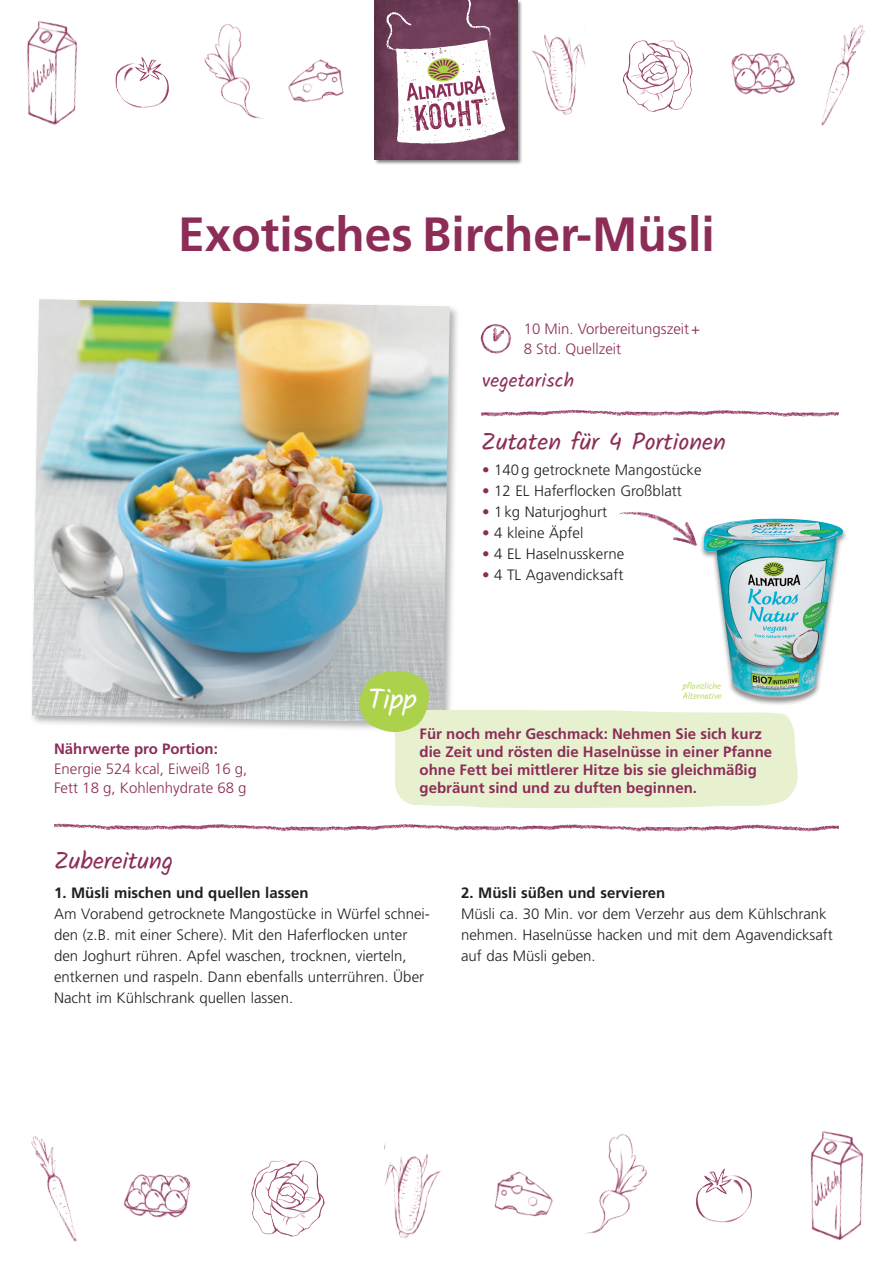
<style>
.page{position:relative;width:893px;height:1263px;background:#fff}
.page>*{position:absolute;margin:0;border:0;box-sizing:border-box;transform-origin:0 0}
.t1{font:700 48px "Frutiger LT";color:#8c2d58}
.t2{font:28.5px "Kalam";color:#fff}
.t3{font:24px "Kalam";color:#8c2d58}
.t4{font:19.5px "Kalam";letter-spacing:.01em;color:#8c2d58}
.t5{font:300 15px/21px "Frutiger LT";color:#231f20}
.t6{font:700 15px/18px "Frutiger LT";color:#8c2d58}
.t7{font:300 15px/19.5px "Frutiger LT";color:#8c2d58}
.t8{font:700 15px "Frutiger LT";color:#231f20}
.t9{font:300 9px/10.5px "Kalam";color:#acd14a}
.s1{color:#8c2d58}
</style>
<div class="page">
<img style="left:481px;top:409px;width:358px;height:8px">
<img style="left:480px;top:324px;width:31px;height:30px">
<div style="left:29px;top:297px;width:431px;height:436px;background:#231f20;opacity:.35"></div>
<img style="left:32px;top:299px;width:418px;height:423px">
<svg style="left:356px;top:671px;width:442px;height:137px"></svg>
<img style="left:54px;top:823px;width:785px;height:9px">
<div style="left:699px;top:518px;width:148px;height:188px;background:#231f20;opacity:.5"></div>
<img style="left:704px;top:518px;width:139px;height:180px">
<img style="left:618px;top:511px;width:112px;height:50px">
<img style="left:374px;top:0;width:148px;height:164px">
<img style="left:375px;top:0;width:142px;height:160px">
<svg style="left:386px;top:0;width:119px;height:144px"></svg>
<img style="left:115px;top:57px;width:54px;height:51px">
<img style="left:622px;top:40px;width:71px;height:72px">
<img style="left:204px;top:24px;width:59px;height:95px">
<img style="left:731px;top:53px;width:64px;height:42px">
<img style="left:821px;top:25px;width:44px;height:101px">
<img style="left:531px;top:34px;width:54px;height:81px">
<img style="left:288px;top:59px;width:56px;height:43px">
<img style="left:27px;top:21px;width:51px;height:104px">
<img style="left:251px;top:1160px;width:74px;height:77px">
<img style="left:123px;top:1174px;width:68px;height:44px">
<img style="left:24px;top:1136px;width:53px;height:106px">
<img style="left:384px;top:1143px;width:58px;height:96px">
<img style="left:696px;top:1168px;width:56px;height:55px">
<img style="left:585px;top:1134px;width:63px;height:100px">
<img style="left:494px;top:1171px;width:59px;height:46px">
<img style="left:810px;top:1131px;width:54px;height:109px">
<h1 class="t1" style="left:178px;top:206px;width:538px">Exotisches Bircher-Müsli</h1>
<p class="t7" style="left:524px;top:319px;width:178px">10 Min. Vorbereitungszeit+<br>8 Std. Quellzeit</p>
<h3 class="t4" style="left:482px;top:367px;width:94px">vegetarisch</h3>
<h3 class="t3" style="left:481px;top:425px;width:246px">Zutaten für 4 Portionen</h3>
<p class="t6" style="left:54px;top:740px;width:165px">Nährwerte pro Portion:</p>
<p class="t7" style="left:54px;top:759px;width:195px">Energie 524 kcal, Eiweiß 16 g,<br>Fett 18 g, Kohlenhydrate 68 g</p>
<h3 class="t3" style="left:54px;top:844px;width:121px">Zubereitung</h3>
<h2 class="t2" style="left:368px;top:679px;width:50px">Tipp</h2>
<p class="t5" style="left:482px;top:460px;width:221px"><span class="s1">•</span> 140g getrocknete Mangostücke</p>
<p class="t5" style="left:482px;top:481px;width:201px"><span class="s1">•</span> 12 EL Haferflocken Großblatt</p>
<p class="t5" style="left:482px;top:502px;width:127px"><span class="s1">•</span> 1kg Naturjoghurt</p>
<p class="t5" style="left:482px;top:523px;width:103px"><span class="s1">•</span> 4 kleine Äpfel</p>
<p class="t5" style="left:482px;top:544px;width:144px"><span class="s1">•</span> 4 EL Haselnusskerne</p>
<p class="t5" style="left:482px;top:565px;width:143px"><span class="s1">•</span> 4 TL Agavendicksaft</p>
<p class="t9" style="left:683px;top:681px;width:40px">pflanzliche<br>Alternative</p>
<p class="t6" style="left:420px;top:725px;width:354px">Für noch mehr Geschmack: Nehmen Sie sich kurz die Zeit und rösten die Haselnüsse in einer Pfanne ohne Fett bei mittlerer Hitze bis sie gleichmäßig gebräunt sind und zu duften beginnen.</p>
<p class="t8" style="left:54px;top:884px;width:256px">1. Müsli mischen und quellen lassen</p>
<p class="t5" style="left:54px;top:904px;width:377px">Am Vorabend getrocknete Mangostücke in Würfel schnei&shy;den (z.B. mit einer Schere). Mit den Haferflocken unter den Joghurt rühren. Apfel waschen, trocknen, vierteln, entkernen und raspeln. Dann ebenfalls unterrühren. Über Nacht im Kühlschrank quellen lassen.</p>
<p class="t8" style="left:461px;top:884px;width:206px">2. Müsli süßen und servieren</p>
<p class="t5" style="left:461px;top:904px;width:373px">Müsli ca. 30 Min. vor dem Verzehr aus dem Kühlschrank nehmen. Haselnüsse hacken und mit dem Agavendicksaft auf das Müsli geben.</p>
</div>
